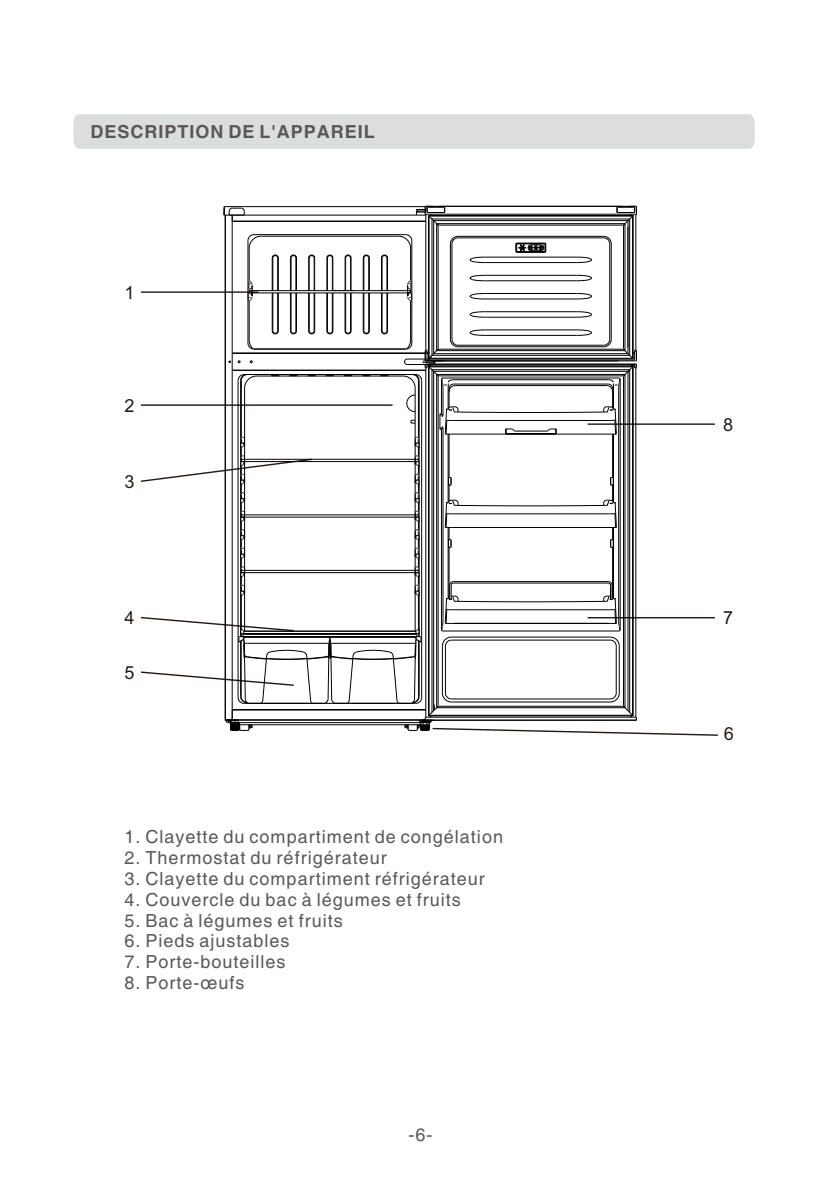
<style>
.page{position:relative;width:840px;height:1191px;background:#fff}
.page>*{position:absolute;margin:0;border:0;box-sizing:border-box;transform-origin:0 0}
.t1{font:18px "Arial";letter-spacing:.055em;color:#595857}
.t2{font:700 18px "Arial";letter-spacing:.055em;color:#595857}
.t3{font:18px "Arial Unicode MS";color:#231916}
</style>
<div class="page">
<div style="left:73px;top:114px;width:681px;height:35px;background:#dcdddd"></div>
<svg style="left:140px;top:206px;width:578px;height:530px"></svg>
<hr style="left:433px;top:371px;width:194px;height:1px;background:#000">
<p class="t2" style="left:90px;top:125px;width:286px">DESCRIPTION DE L'APPAREIL</p>
<p class="t3" style="left:124px;top:285px;width:12px">1</p>
<p class="t3" style="left:124px;top:398px;width:12px">2</p>
<p class="t3" style="left:124px;top:475px;width:12px">3</p>
<p class="t3" style="left:124px;top:611px;width:12px">4</p>
<p class="t3" style="left:124px;top:665px;width:12px">5</p>
<p class="t1" style="left:124px;top:830px;width:380px">1. Clayette du compartiment de congélation</p>
<p class="t1" style="left:124px;top:851px;width:264px">2. Thermostat du réfrigérateur</p>
<p class="t1" style="left:124px;top:872px;width:362px">3. Clayette du compartiment réfrigérateur</p>
<p class="t1" style="left:124px;top:892px;width:338px">4. Couvercle du bac à légumes et fruits</p>
<p class="t1" style="left:124px;top:913px;width:220px">5. Bac à légumes et fruits</p>
<p class="t1" style="left:124px;top:934px;width:167px">6. Pieds ajustables</p>
<p class="t1" style="left:124px;top:955px;width:163px">7. Porte-bouteilles</p>
<p class="t1" style="left:124px;top:976px;width:122px">8. Porte-œufs</p>
<p class="t1" style="left:408px;top:1128px;width:25px">-6-</p>
<p class="t3" style="left:722px;top:418px;width:12px">8</p>
<p class="t3" style="left:722px;top:611px;width:12px">7</p>
<p class="t3" style="left:723px;top:727px;width:12px">6</p>
</div>
